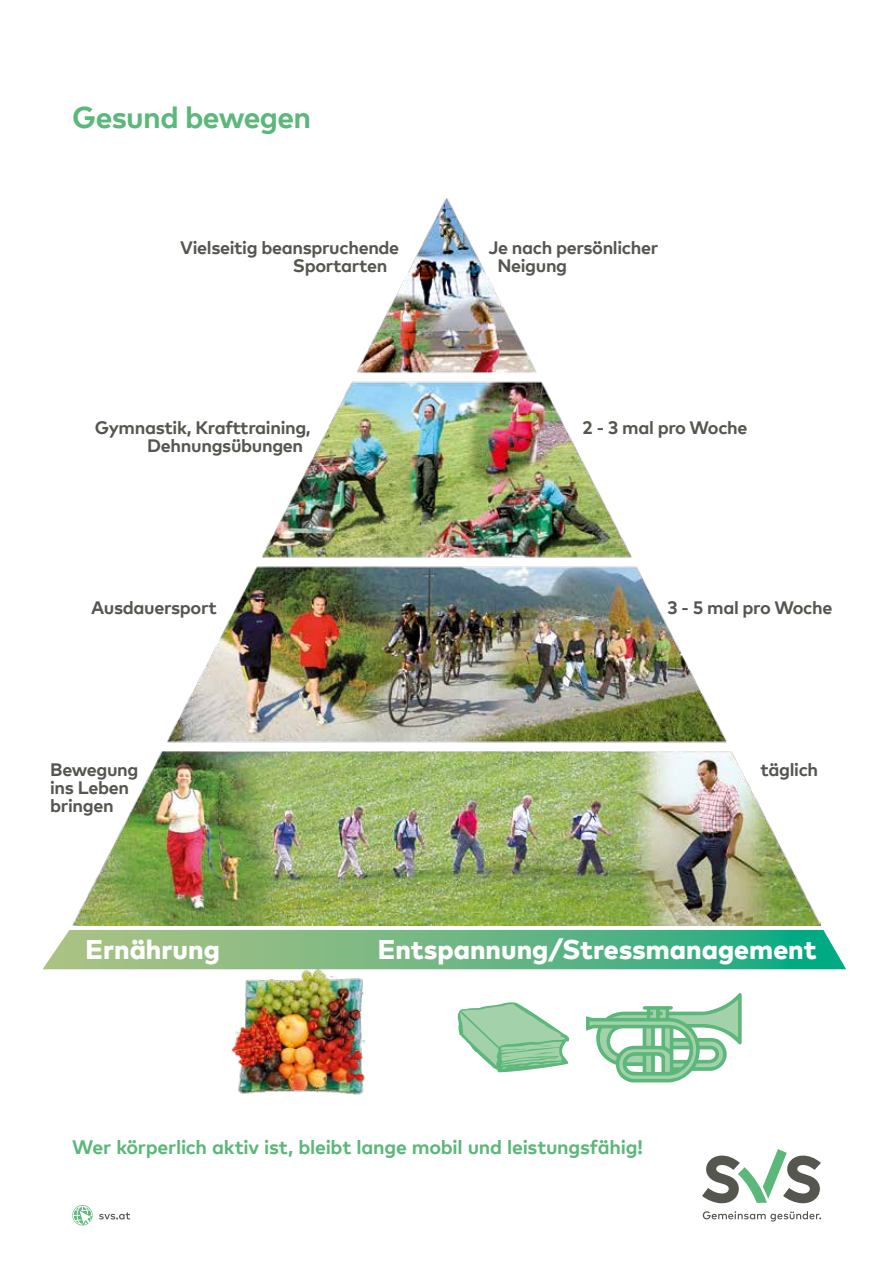
<style>
.page{position:relative;width:893px;height:1263px;background:#fff}
.page>*{position:absolute;margin:0;border:0;box-sizing:border-box;transform-origin:0 0}
.t1{font:700 30px "Mark Offc Pro";letter-spacing:-.02em;color:#5cb77a}
.t2{font:800 27px "Mark Offc Pro";color:#fff}
.t3{font:700 19.5px "Mark Offc Pro";letter-spacing:-.015em;color:#5cb77a}
.t4{font:700 18px/18px "Mark Offc Pro";letter-spacing:-.02em;color:#565650}
</style>
<div class="page">
<svg style="left:702px;top:1149px;width:119px;height:55px"></svg>
<svg style="left:703px;top:1211px;width:118px;height:10px"></svg>
<svg style="left:72px;top:1205px;width:21px;height:20px"></svg>
<svg style="left:99px;top:1212px;width:31px;height:7px"></svg>
<svg style="left:43px;top:930px;width:803px;height:39px;background:#6bb887"></svg>
<img style="left:72px;top:198px;width:749px;height:727px">
<img style="left:206px;top:962px;width:184px;height:133px">
<svg style="left:586px;top:993px;width:156px;height:89px"></svg>
<svg style="left:457px;top:1002px;width:113px;height:71px"></svg>
<h1 class="t1" style="left:72px;top:95px;width:241px">Gesund bewegen</h1>
<p class="t4" style="left:293px;top:237px;width:108px;text-indent:-113px">Vielseitig beanspruchende<br>Sportarten</p>
<p class="t4" style="left:497px;top:237px;width:162px;text-indent:-9px">Je nach persönlicher<br>Neigung</p>
<p class="t4" style="left:147px;top:417px;width:165px;text-indent:-53px">Gymnastik, Krafttraining,<br>Dehnungsübungen</p>
<p class="t4" style="left:582px;top:417px;width:167px">2 - 3 mal pro Woche</p>
<p class="t4" style="left:91px;top:597px;width:127px">Ausdauersport</p>
<p class="t4" style="left:667px;top:597px;width:167px">3 - 5 mal pro Woche</p>
<p class="t4" style="left:50px;top:759px;width:90px">Bewegung ins Leben bringen</p>
<p class="t4" style="left:761px;top:759px;width:59px">täglich</p>
<h2 class="t2" style="left:85px;top:929px;width:136px">Ernährung</h2>
<h2 class="t2" style="left:378px;top:929px;width:440px">Entspannung/Stressmanagement</h2>
<p class="t3" style="left:72px;top:1133px;width:572px">Wer körperlich aktiv ist, bleibt lange mobil und leistungsfähig!</p>
</div>
